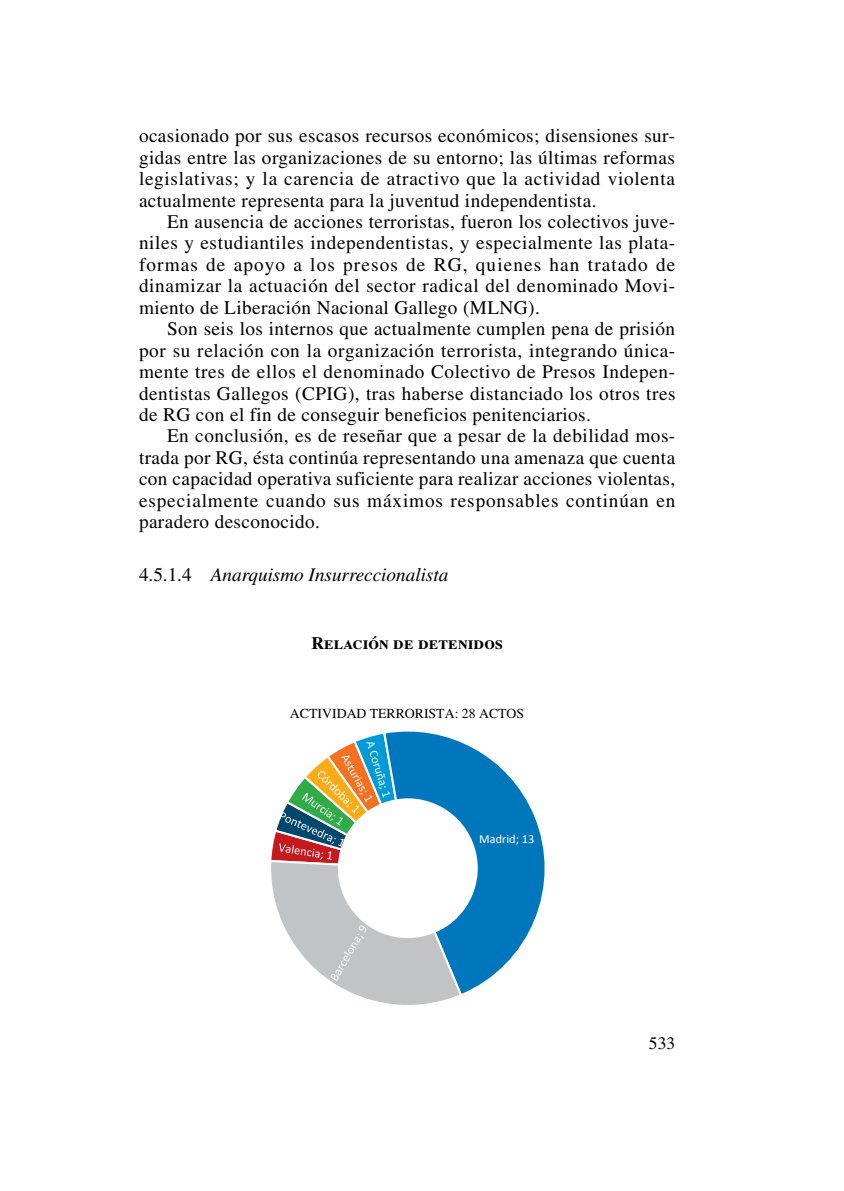
<style>
.page{position:relative;width:844px;height:1191px;background:#fff}
.page>*{position:absolute;margin:0;border:0;box-sizing:border-box;transform-origin:0 0}
.GENERAL-PARRAFO-1{font:19.25px/21.3px "Times LT Std";letter-spacing:.025em;color:#000;text-align:justify}
.GENERAL-NIVEL-5{font:italic 19.25px "Times LT Std";color:#000}
.IMAGEN-TITULO{font:700 17.5px "Times LT Std";color:#000}
.t1{font:17.5px "Times LT Std";color:#000}
.t2{font:13.83px "Times LT Std";color:#000}
.t3{font:12.42px "Calibri";color:#fff}
.s1{font-style:normal}
</style>
<div class="page">
<svg style="left:463px;top:743px;width:82px;height:251px"></svg>
<svg style="left:271px;top:731px;width:192px;height:274px"></svg>
<p class="GENERAL-PARRAFO-1" style="left:139px;top:125px;width:537px">ocasionado por sus escasos recursos económicos; disensiones sur&shy;gidas entre las organizaciones de su entorno; las últimas reformas legislativas; y la carencia de atractivo que la actividad violenta actualmente representa para la juventud independentista.</p>
<p class="GENERAL-PARRAFO-1" style="left:139px;top:211px;width:538px;text-indent:28px">En ausencia de acciones terroristas, fueron los colectivos juve&shy;niles y estudiantiles independentistas, y especialmente las plata&shy;formas de apoyo a los presos de RG, quienes han tratado de dinamizar la actuación del sector radical del denominado Movi&shy;miento de Liberación Nacional Gallego (MLNG).</p>
<p class="GENERAL-PARRAFO-1" style="left:139px;top:318px;width:538px;text-indent:28px">Son seis los internos que actualmente cumplen pena de prisión por su relación con la organización terrorista, integrando única&shy;mente tres de ellos el denominado Colectivo de Presos Indepen&shy;dentistas Gallegos (CPIG), tras haberse distanciado los otros tres de RG con el fin de conseguir beneficios penitenciarios.</p>
<p class="GENERAL-PARRAFO-1" style="left:139px;top:425px;width:538px;text-indent:28px">En conclusión, es de reseñar que a pesar de la debilidad mos&shy;trada por RG, ésta continúa representando una amenaza que cuenta con capacidad operativa suficiente para realizar acciones violentas, especialmente cuando sus máximos responsables continúan en paradero desconocido.</p>
<p class="GENERAL-NIVEL-5" style="left:139px;top:564px;width:311px"><span class="s1">4.5.1.4</span> Anarquismo Insurreccionalista</p>
<p class="IMAGEN-TITULO" style="left:311px;top:632px;width:193px">Relación de detenidos</p>
<p class="t2" style="left:290px;top:705px;width:236px">ACTIVIDAD TERRORISTA: 28 ACTOS</p>
<p class="t3" style="left:479px;top:831px;width:57px">Madrid; 13</p>
<p class="t1" style="left:648px;top:1033px;width:28px">533</p>
</div>
